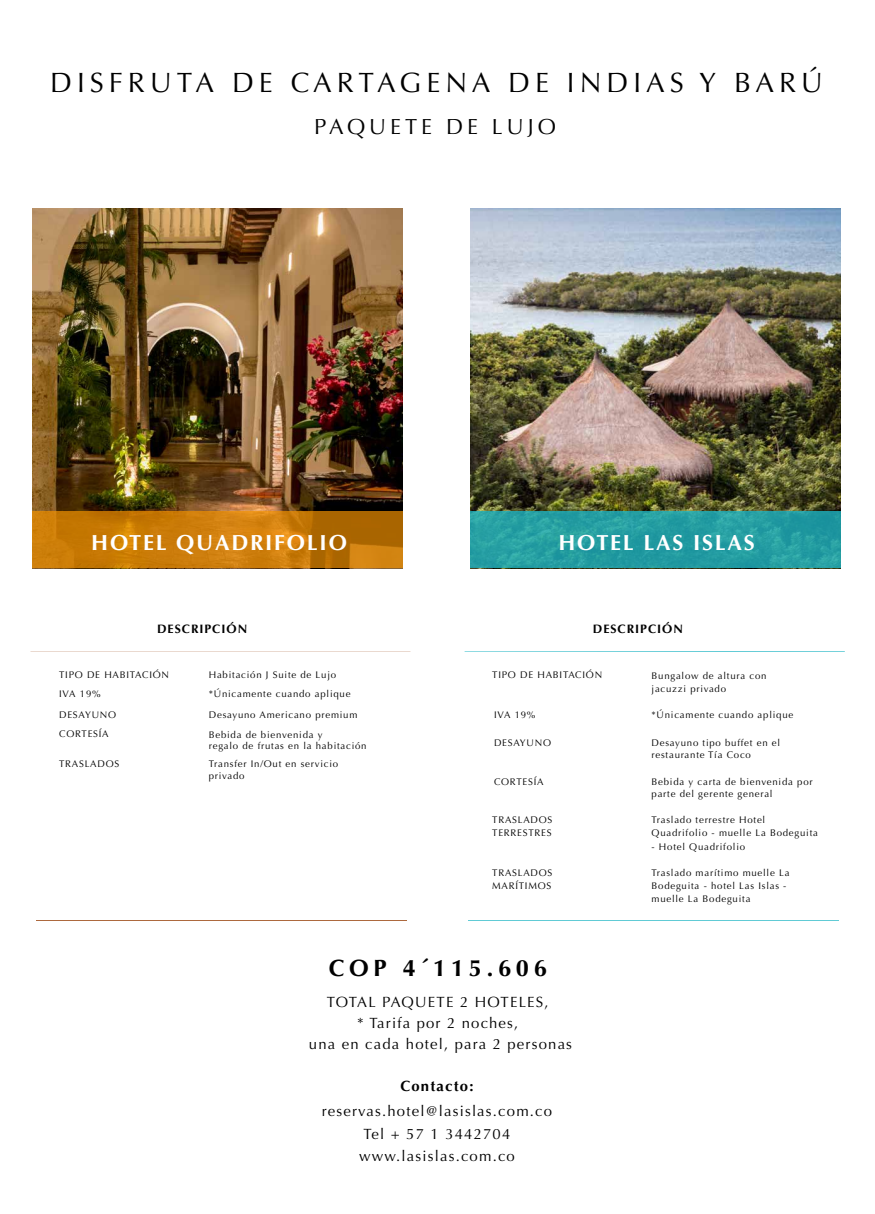
<style>
.page{position:relative;width:875px;height:1214px;background:#fff}
.page>*{position:absolute;margin:0;border:0;box-sizing:border-box;transform-origin:0 0}
.t1{font:28px "Optima";letter-spacing:.18em;color:#000}
.t2{font:700 23.62px "Optima";letter-spacing:.2em;color:#000}
.t3{font:700 21.88px "Optima";letter-spacing:.08em;color:#fff}
.t4{font:21.88px "Optima";letter-spacing:.18em;color:#000}
.t5{font:14.88px/21px "Optima";letter-spacing:.08em;color:#000;text-align:center}
.t6{font:700 14.88px "Optima";letter-spacing:.08em;color:#000}
.t7{font:700 12.25px "Optima";letter-spacing:.08em;color:#000}
.t8{font:9.62px/13.1px "Optima";letter-spacing:.08em;color:#000}
</style>
<div class="page">
<img style="left:471px;top:208px;width:370px;height:303px">
<svg style="left:471px;top:511px;width:370px;height:57px;background:#259ea2"></svg>
<hr style="left:468px;top:920px;width:370px;height:1px;background:#1eb5c4">
<svg style="left:465px;top:651px;width:380px;height:1px"></svg>
<hr style="left:37px;top:920px;width:370px;height:1px;background:#ad693e">
<svg style="left:31px;top:651px;width:380px;height:1px"></svg>
<img style="left:32px;top:208px;width:370px;height:303px">
<svg style="left:32px;top:511px;width:370px;height:57px;background:#c77908"></svg>
<h1 class="t1" style="left:50px;top:66px;width:774px">DISFRUTA DE CARTAGENA DE INDIAS Y BARÚ</h1>
<h3 class="t4" style="left:314px;top:114px;width:243px">PAQUETE DE LUJO</h3>
<h3 class="t3" style="left:91px;top:529px;width:257px">HOTEL QUADRIFOLIO</h3>
<p class="t7" style="left:157px;top:621px;width:92px">DESCRIPCIÓN</p>
<p class="t8" style="left:59px;top:668px;width:111px">TIPO DE HABITACIÓN</p>
<p class="t8" style="left:209px;top:668px;width:129px">Habitación J Suite de Lujo</p>
<p class="t8" style="left:59px;top:687px;width:43px">IVA 19%</p>
<p class="t8" style="left:209px;top:687px;width:143px">*Únicamente cuando aplique</p>
<p class="t8" style="left:59px;top:708px;width:59px">DESAYUNO</p>
<p class="t8" style="left:59px;top:727px;width:51px">CORTESÍA</p>
<p class="t8" style="left:59px;top:757px;width:62px">TRASLADOS</p>
<p class="t8" style="left:209px;top:705px;width:150px;line-height:19.3px">Desayuno Americano premium<br>Bebida de bienvenida y</p>
<p class="t8" style="left:209px;top:739px;width:159px">regalo de frutas en la habitación</p>
<p class="t8" style="left:209px;top:758px;width:131px;line-height:11.4px">Transfer In/Out en servicio privado</p>
<h3 class="t3" style="left:558px;top:529px;width:198px">HOTEL LAS ISLAS</h3>
<p class="t7" style="left:593px;top:621px;width:92px">DESCRIPCIÓN</p>
<p class="t8" style="left:492px;top:668px;width:111px">TIPO DE HABITACIÓN</p>
<p class="t8" style="left:652px;top:669px;width:116px">Bungalow de altura con jacuzzi privado</p>
<p class="t8" style="left:494px;top:708px;width:43px">IVA 19%</p>
<p class="t8" style="left:652px;top:708px;width:143px">*Únicamente cuando aplique</p>
<p class="t8" style="left:652px;top:737px;width:130px;line-height:12.2px">Desayuno tipo buffet en el restaurante Tía Coco</p>
<p class="t8" style="left:494px;top:736px;width:59px">DESAYUNO</p>
<p class="t8" style="left:494px;top:775px;width:51px">CORTESÍA</p>
<p class="t8" style="left:652px;top:775px;width:163px;line-height:12.2px">Bebida y carta de bienvenida por parte del gerente general</p>
<p class="t8" style="left:492px;top:813px;width:62px">TRASLADOS<br>TERRESTRES</p>
<p class="t8" style="left:652px;top:813px;width:168px">Traslado terrestre Hotel<br>Quadrifolio - muelle La Bodeguita</p>
<p class="t8" style="left:652px;top:840px;width:95px">- Hotel Quadrifolio</p>
<p class="t8" style="left:492px;top:866px;width:62px">TRASLADOS<br>MARÍTIMOS</p>
<p class="t8" style="left:652px;top:866px;width:139px">Traslado marítimo muelle La<br>Bodeguita - hotel Las Islas - muelle La Bodeguita</p>
<h2 class="t2" style="left:329px;top:954px;width:220px">COP 4´115.606</h2>
<h3 class="t5" style="left:309px;top:991px;width:265px">TOTAL PAQUETE 2 HOTELES,<br>* Tarifa por 2 noches,<br>una en cada hotel, para 2 personas</h3>
<h3 class="t6" style="left:400px;top:1077px;width:75px">Contacto:</h3>
<h3 class="t5" style="left:322px;top:1100px;width:232px;line-height:22.3px">reservas.hotel@lasislas.com.co<br>Tel + 57 1 3442704 www.lasislas.com.co</h3>
</div>
